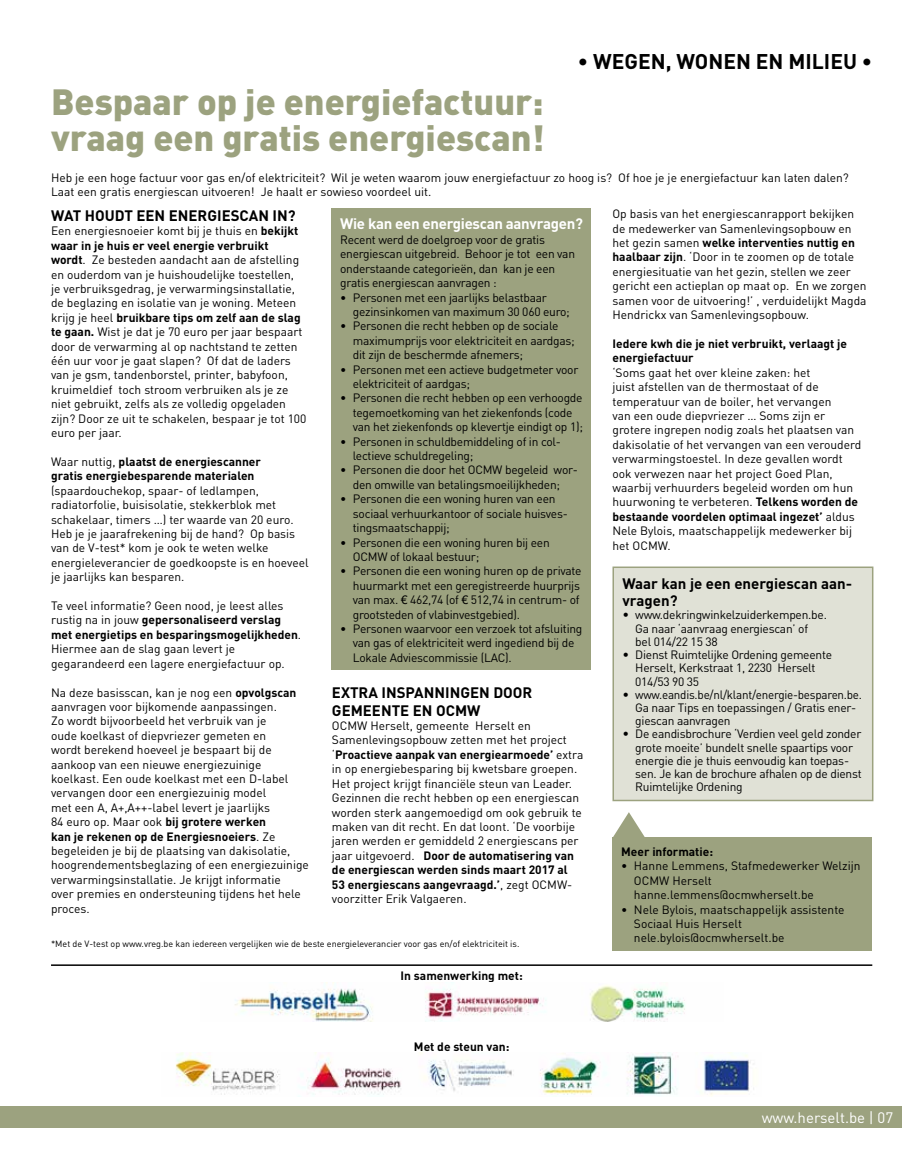
<style>
.page{position:relative;width:923px;height:1149px;background:#fff}
.page>*{position:absolute;margin:0;border:0;box-sizing:border-box;transform-origin:0 0}
.t1{font:900 36px/36px "DIN";color:#9ca27f}
.t2{font:700 21px "DIN";color:#000}
.t3{font:700 15px/18px "DIN";color:#000}
.t4{font:700 15px "DIN";letter-spacing:-.02em;color:#fff}
.t5{font:15px "DIN";color:#fff}
.t6{font:12px/14.4px "DIN";color:#000}
.t7{font:12px/14.4px "DIN";letter-spacing:-.02em;color:#000}
.t8{font:700 12px/14.4px "DIN";color:#000}
.t9{font:9px "DIN";color:#000}
.s1{font-weight:700}
.s2{font-weight:400}
.s3{font-family:"Helvetica Neue LT Std"}
.s4{font-size:12.75px}
</style>
<div class="page">
<div style="left:331px;top:208px;width:260px;height:462px;background:#9ca27f"></div>
<hr style="left:51px;top:964px;width:821px;height:1px;background:#000">
<img style="left:235px;top:982px;width:450px;height:39px">
<img style="left:175px;top:1052px;width:579px;height:43px">
<div style="left:613px;top:567px;width:259px;height:233px;background:#e0e1d6"></div>
<div style="left:612px;top:566px;width:261px;height:235px;border:2px solid #9ca27f"></div>
<svg style="left:613px;top:812px;width:32px;height:25px"></svg>
<div style="left:612px;top:837px;width:260px;height:113px;background:#9ca27f"></div>
<div style="left:0;top:1105px;width:901px;height:22px;background:#9ca27f"></div>
<h1 class="t1" style="left:51px;top:82px;width:495px">Bespaar op je energiefactuur: vraag een gratis energiescan!</h1>
<h2 class="t2" style="left:578px;top:47px;width:296px">• WEGEN, WONEN EN MILIEU •</h2>
<p class="t6" style="left:51px;top:170px;width:799px">Heb je een hoge factuur voor gas en/of elektriciteit? Wil je weten waarom jouw energiefactuur zo hoog is? Of hoe je je energiefactuur kan laten dalen?<br>Laat een gratis energiescan uitvoeren! Je haalt er sowieso voordeel uit.</p>
<p class="t3" style="left:51px;top:206px;width:246px">WAT HOUDT EEN ENERGIESCAN IN?</p>
<p class="t6" style="left:51px;top:223px;width:257px">Een energiesnoeier komt bij je thuis en <span class="s1">bekijkt waar in je huis er veel energie verbruikt wordt</span>. Ze besteden aandacht aan de afstelling en ouderdom van je huishoudelijke toestellen, je verbruiksgedrag, je verwarmingsinstallatie, de beglazing en isolatie van je woning. Meteen krijg je heel <span class="s1">bruikbare tips om zelf aan de slag te gaan.</span> Wist je dat je 70 euro per jaar bespaart door de verwarming al op nachtstand te zetten één uur voor je gaat slapen? Of dat de laders van je gsm, tandenborstel, printer, babyfoon, kruimeldief toch stroom verbruiken als je ze niet gebruikt, zelfs als ze volledig opgeladen zijn? Door ze uit te schakelen, bespaar je tot 100 euro per jaar.</p>
<p class="t8" style="left:51px;top:454px;width:211px"><span class="s2">Waar nuttig,</span> plaatst de energiescanner gratis energiebesparende materialen</p>
<p class="t6" style="left:51px;top:483px;width:259px">(spaardouchekop, spaar- of ledlampen, radiatorfolie, buisisolatie, stekkerblok met schakelaar, timers …) ter waarde van 20 euro.<br>Heb je je jaarafrekening bij de hand? Op basis van de V-test* kom je ook te weten welke energieleverancier de goedkoopste is en hoeveel je jaarlijks kan besparen.</p>
<p class="t6" style="left:51px;top:598px;width:252px">Te veel informatie? Geen nood, je leest alles rustig na in jouw <span class="s1">gepersonaliseerd verslag met energietips en besparingsmogelijkheden</span>.<br>Hiermee aan de slag gaan levert je gegarandeerd een lagere energiefactuur op.</p>
<p class="t6" style="left:51px;top:684px;width:259px">Na deze basisscan, kan je nog een <span class="s1">opvolgscan </span>aanvragen voor bijkomende aanpassingen.<br>Zo wordt bijvoorbeeld het verbruik van je<br>oude koelkast of diepvriezer gemeten en<br>wordt berekend hoeveel je bespaart bij de aankoop van een nieuwe energiezuinige koelkast. Een oude koelkast met een D-label vervangen door een energiezuinig model<br>met een A, A+,A++-label levert je jaarlijks<br>84 euro op. Maar ook <span class="s1">bij grotere werken<br>kan je rekenen op de Energiesnoeiers</span>. Ze begeleiden je bij de plaatsing van dakisolatie, hoogrendementsbeglazing of een energiezuinige verwarmingsinstallatie. Je krijgt informatie<br>over premies en ondersteuning tijdens het hele proces.</p>
<p class="t3" style="left:332px;top:682px;width:202px">EXTRA INSPANNINGEN DOOR<br>GEMEENTE EN OCMW</p>
<p class="t4" style="left:340px;top:214px;width:244px">Wie kan een energiescan aanvragen?</p>
<p class="t7" style="left:340px;top:232px;width:236px">Recent werd de doelgroep voor de gratis energiescan uitgebreid. Behoor je tot een van onderstaande categorieën, dan kan je een gratis energiescan aanvragen :</p>
<p class="t7" style="left:353px;top:290px;width:218px;text-indent:-13px">• Personen met een jaarlijks belastbaar gezinsinkomen van maximum 30 060 euro;</p>
<p class="t7" style="left:353px;top:318px;width:223px;text-indent:-13px">• Personen die recht hebben op de sociale maximumprijs voor elektriciteit en aardgas; dit zijn de beschermde afnemers;</p>
<p class="t7" style="left:353px;top:362px;width:227px;text-indent:-13px">• Personen met een actieve budgetmeter voor elektriciteit of aardgas;</p>
<p class="t7" style="left:353px;top:390px;width:231px;text-indent:-13px">• Personen die recht hebben op een verhoogde tegemoetkoming van het ziekenfonds (code van het ziekenfonds op klevertje eindigt op 1);</p>
<p class="t7" style="left:353px;top:434px;width:210px;text-indent:-13px">• Personen in schuldbemiddeling of in col&shy;lectieve schuldregeling;</p>
<p class="t7" style="left:340px;top:462px;width:239px;text-align:center">• Personen die door het OCMW begeleid wor&shy;den omwille van betalingsmoeilijkheden;</p>
<p class="t7" style="left:353px;top:491px;width:216px;text-indent:-13px">• Personen die een woning huren van een sociaal verhuurkantoor of sociale huisves&shy;tingsmaatschappij;</p>
<p class="t7" style="left:353px;top:534px;width:198px;text-indent:-13px">• Personen die een woning huren bij een<br>OCMW of lokaal bestuur;</p>
<p class="t7" style="left:353px;top:563px;width:230px;text-indent:-13px">• Personen die een woning huren op de private huurmarkt met een geregistreerde huurprijs van max. <span class="s3">€</span> 462,74 (of <span class="s3">€</span> 512,74 in centrum- of grootsteden of vlabinvestgebied).</p>
<p class="t7" style="left:353px;top:621px;width:231px;text-indent:-13px">• Personen waarvoor een verzoek tot afsluiting van gas of elektriciteit werd ingediend bij de<br>Lokale Adviescommissie (LAC).</p>
<p class="t6" style="left:332px;top:718px;width:253px">OCMW Herselt, gemeente Herselt en Samenlevingsopbouw zetten met het project ‘<span class="s1">Proactieve aanpak van energiearmoede’</span> extra in op energiebesparing bij kwetsbare groepen.<br>Het project krijgt financiële steun van Leader.<br>Gezinnen die recht hebben op een energiescan worden sterk aangemoedigd om ook gebruik te maken van dit recht. En dat loont. ‘De voorbije jaren werden er gemiddeld 2 energiescans per jaar uitgevoerd. <span class="s1">Door de automatisering van de energiescan werden sinds maart 2017 al 53 energiescans aangevraagd.’</span>, zegt OCMW&shy;voorzitter Erik Valgaeren.</p>
<p class="t9" style="left:51px;top:937px;width:470px">*Met de V-test op www.vreg.be kan iedereen vergelijken wie de beste energieleverancier voor gas en/of elektriciteit is.</p>
<p class="t8" style="left:400px;top:967px;width:124px">In samenwerking met:</p>
<p class="t8" style="left:414px;top:1038px;width:97px">Met de steun van:</p>
<p class="t6" style="left:612px;top:206px;width:255px">Op basis van het energiescanrapport bekijken de medewerker van Samenlevingsopbouw en het gezin samen <span class="s1">welke interventies nuttig en haalbaar zijn</span>. ‘Door in te zoomen op de totale energiesituatie van het gezin, stellen we zeer gericht een actieplan op maat op. En we zorgen samen voor de uitvoering!’ , verduidelijkt Magda Hendrickx van Samenlevingsopbouw.</p>
<p class="t8" style="left:612px;top:336px;width:236px">Iedere kwh die je niet verbruikt, verlaagt je energiefactuur</p>
<p class="t6" style="left:612px;top:365px;width:250px">‘Soms gaat het over kleine zaken: het<br>juist afstellen van de thermostaat of de temperatuur van de boiler, het vervangen<br>van een oude diepvriezer … Soms zijn er grotere ingrepen nodig zoals het plaatsen van dakisolatie of het vervangen van een verouderd verwarmingstoestel. In deze gevallen wordt ook verwezen naar het project Goed Plan, waarbij verhuurders begeleid worden om hun huurwoning te verbeteren. <span class="s1">Telkens worden de bestaande voordelen optimaal ingezet’</span> aldus Nele Bylois, maatschappelijk medewerker bij het OCMW.</p>
<p class="t3" style="left:622px;top:574px;width:231px;line-height:17.2px">Waar kan je een energiescan aan&shy;vragen?</p>
<p class="t7" style="left:635px;top:608px;width:193px;line-height:13.2px;text-indent:-13px"><span class="s4">•</span> www.dekringwinkelzuiderkempen.be.<br>Ga naar ‘aanvraag energiescan’ of bel 014/22 15 38</p>
<p class="t7" style="left:635px;top:647px;width:198px;line-height:13.2px;text-indent:-13px"><span class="s4">•</span> Dienst Ruimtelijke Ordening gemeente<br>Herselt, Kerkstraat 1, 2230 Herselt<br>014/53 90 35</p>
<p class="t7" style="left:635px;top:687px;width:228px;line-height:13.2px;text-indent:-13px"><span class="s4">•</span> www.eandis.be/nl/klant/energie-besparen.be.<br>Ga naar Tips en toepassingen / Gratis ener&shy;giescan aanvragen</p>
<p class="t7" style="left:635px;top:727px;width:228px;line-height:13.2px;text-indent:-13px"><span class="s4">•</span> De eandisbrochure ‘Verdien veel geld zonder grote moeite’ bundelt snelle spaartips voor energie die je thuis eenvoudig kan toepas&shy;sen. Je kan de brochure afhalen op de dienst Ruimtelijke Ordening</p>
<p class="t8" style="left:621px;top:843px;width:93px">Meer informatie:</p>
<p class="t6" style="left:634px;top:858px;width:228px;text-indent:-13px">• Hanne Lemmens, Stafmedewerker Welzijn<br>OCMW Herselt hanne.lemmens@ocmwherselt.be</p>
<p class="t6" style="left:634px;top:901px;width:212px;text-indent:-13px">• Nele Bylois, maatschappelijk assistente<br>Sociaal Huis Herselt nele.bylois@ocmwherselt.be</p>
<p class="t5" style="left:762px;top:1107px;width:133px">www.herselt.be | 07</p>
</div>
